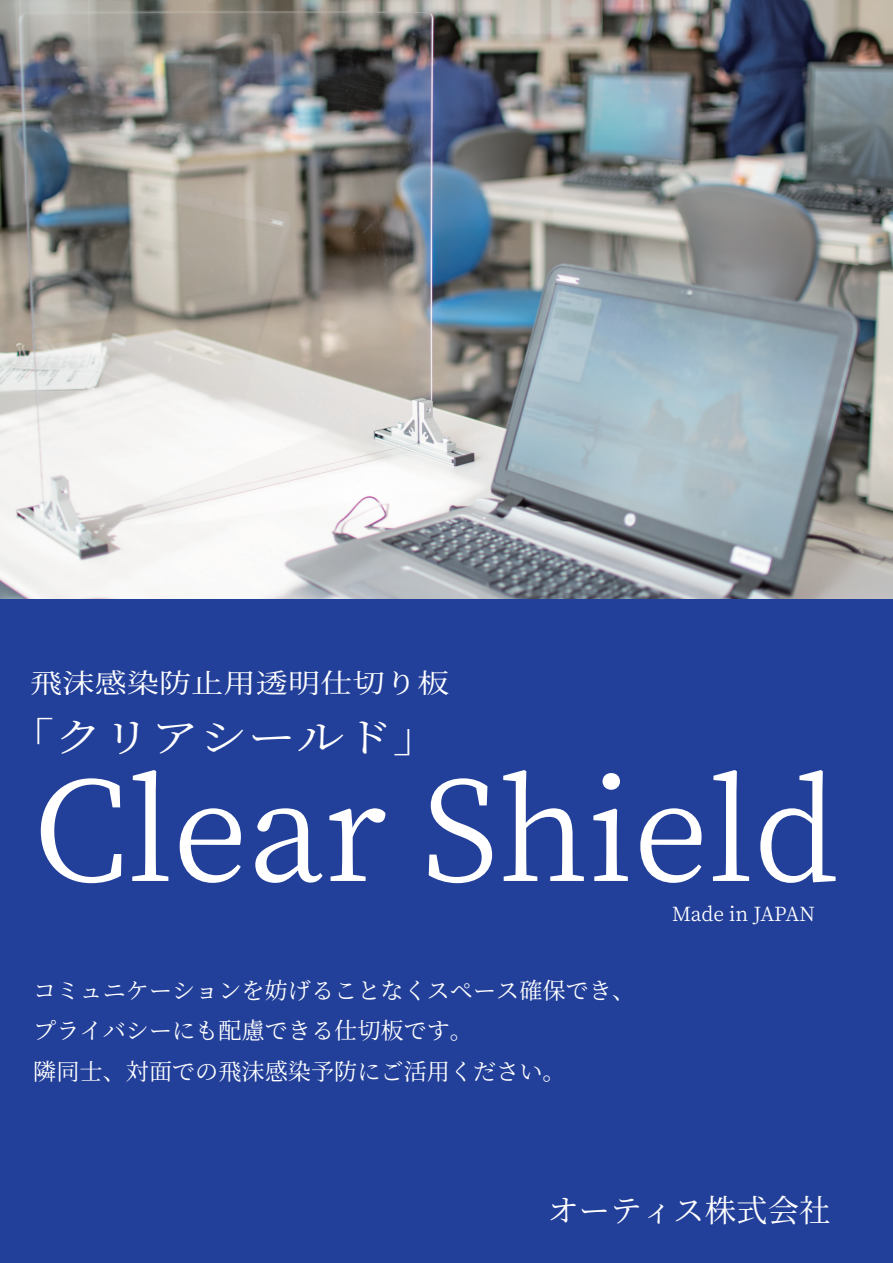
<style>
.page{position:relative;width:893px;height:1263px;background:#223f99}
.page>*{position:absolute;margin:0;border:0;box-sizing:border-box;transform-origin:0 0}
.t1{font:137.55px "Noto Serif CJ Kjp";color:#fff}
.t2{font:40.5px "Noto Serif CJ Kjp";color:#fff;scale:1.19 1}
.t3{font:31.5px "Noto Serif CJ Kjp";color:#fff}
.t4{font:27px "Noto Serif CJ Kjp";color:#fff;scale:1.19 1}
.t5{font:23.1px/40.5px "Noto Serif CJ Kjp";color:#fff}
.t6{font:19.5px "Noto Serif CJ Kjp";letter-spacing:-.01em;color:#fff}
</style>
<div class="page">
<img style="left:0;top:0;width:892px;height:599px">
<p class="t4" style="left:30px;top:667px;width:354px">飛沫感染防止用透明仕切り板</p>
<h2 class="t2" style="left:6px;top:714px;width:367px">「クリアシールド」</h2>
<h1 class="t1" style="left:33px;top:753px;width:806px">Clear Shield</h1>
<h3 class="t3" style="left:547px;top:858px;width:286px">Produced by OTIS.</h3>
<p class="t5" style="left:33px;top:970px;width:603px">コミュニケーションを妨げることなくスペース確保でき、プライバシーにも配慮できる仕切板です。<br>隣同士、対面での飛沫感染予防にご活用ください。</p>
<p class="t6" style="left:672px;top:903px;width:144px">Made in JAPAN</p>
<h3 class="t3" style="left:547px;top:1193px;width:285px">オーティス株式会社</h3>
</div>
